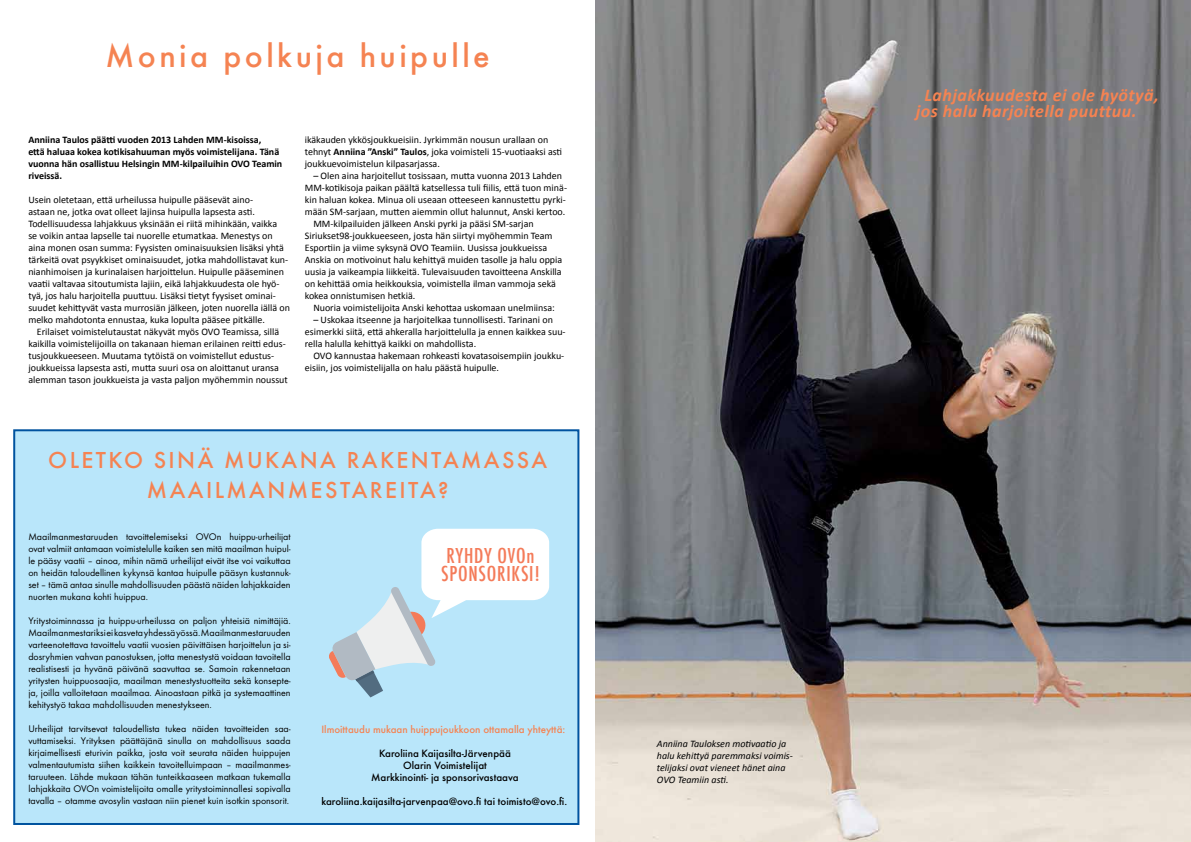
<style>
.page{position:relative;width:1191px;height:842px;background:#fff}
.page>*{position:absolute;margin:0;border:0;box-sizing:border-box;transform-origin:0 0}
.t1{font:500 34px "Futura T";letter-spacing:.1em;color:#f58352}
.t2{font:500 24px/30px "Futura T";letter-spacing:.1em;color:#f58352}
.t3{font:500 condensed 20px/18px "Futura";letter-spacing:.04em;color:#f47b59}
.t4{font:italic 700 18px/16px "Calibri";letter-spacing:.025em;color:#f58352}
.t5{font:500 11px/12px "Futura T";color:#000;text-align:center}
.t6{font:500 11px "Futura T";color:#f58352}
.t7{font:10px/12px "Calibri";color:#000}
.t8{font:10px/12px "Futura T";color:#000;text-align:justify}
.t9{font:700 10px/12px "Calibri";color:#000}
.t10{font:italic 10px/12px "Calibri";color:#000}
.s1{font-weight:700}
</style>
<div class="page">
<img style="left:595px;top:0;width:596px;height:842px">
<div style="left:13px;top:429px;width:566px;height:396px;background:#b9e6fa;border:2px solid #00539f"></div>
<svg style="left:329px;top:529px;width:220px;height:168px"></svg>
<h1 class="t1" style="left:106px;top:36px;width:386px">Monia polkuja huipulle</h1>
<p class="t9" style="left:28px;top:133px;width:255px">Anniina Taulos päätti vuoden 2013 Lahden MM-kisoissa,<br>että haluaa kokea kotikisahuuman myös voimistelijana. Tänä vuonna hän osallistuu Helsingin MM-kilpailuihin OVO Teamin riveissä.</p>
<p class="t7" style="left:28px;top:193px;width:263px">Usein oletetaan, että urheilussa huipulle pääsevät aino-<br>astaan ne, jotka ovat olleet lajinsa huipulla lapsesta asti.<br>Todellisuudessa lahjakkuus yksinään ei riitä mihinkään, vaikka<br>se voikin antaa lapselle tai nuorelle etumatkaa. Menestys on aina monen osan summa: Fyysisten ominaisuuksien lisäksi yhtä tärkeitä ovat psyykkiset ominaisuudet, jotka mahdollistavat kun&shy;nianhimoisen ja kurinalaisen harjoittelun. Huipulle pääseminen vaatii valtavaa sitoutumista lajiin, eikä lahjakkuudesta ole hyö&shy;tyä, jos halu harjoitella puuttuu. Lisäksi tietyt fyysiset ominai&shy;suudet kehittyvät vasta murrosiän jälkeen, joten nuorella iällä on melko mahdotonta ennustaa, kuka lopulta pääsee pitkälle.</p>
<p class="t7" style="left:28px;top:325px;width:261px;text-indent:8px">Erilaiset voimistelutaustat näkyvät myös OVO Teamissa, sillä kaikilla voimistelijoilla on takanaan hieman erilainen reitti edus&shy;tusjoukkueeseen. Muutama tytöistä on voimistellut edustus&shy;joukkueissa lapsesta asti, mutta suuri osa on aloittanut uransa alemman tason joukkueista ja vasta paljon myöhemmin noussut</p>
<p class="t7" style="left:305px;top:133px;width:259px">ikäkauden ykkösjoukkueisiin. Jyrkimmän nousun urallaan on tehnyt <span class="s1">Anniina ”Anski” Taulos</span>, joka voimisteli 15-vuotiaaksi asti joukkuevoimistelun kilpasarjassa.</p>
<p class="t7" style="left:313px;top:169px;width:250px">– Olen aina harjoitellut tosissaan, mutta vuonna 2013 Lahden</p>
<p class="t7" style="left:305px;top:181px;width:264px">MM-kotikisoja paikan päältä katsellessa tuli fiilis, että tuon minä-</p>
<p class="t7" style="left:305px;top:193px;width:262px">kin haluan kokea. Minua oli useaan otteeseen kannustettu pyrki-</p>
<p class="t7" style="left:305px;top:205px;width:262px">mään SM-sarjaan, mutten aiemmin ollut halunnut, Anski kertoo.</p>
<p class="t7" style="left:313px;top:217px;width:222px">MM-kilpailuiden jälkeen Anski pyrki ja pääsi SM-sarjan</p>
<p class="t7" style="left:305px;top:229px;width:249px">Siriukset98-joukkueeseen, josta hän siirtyi myöhemmin Team</p>
<p class="t7" style="left:305px;top:241px;width:244px">Esportiin ja viime syksynä OVO Teamiin. Uusissa joukkueissa</p>
<p class="t7" style="left:305px;top:253px;width:259px">Anskia on motivoinut halu kehittyä muiden tasolle ja halu oppia</p>
<p class="t7" style="left:305px;top:265px;width:258px">uusia ja vaikeampia liikkeitä. Tulevaisuuden tavoitteena Anskilla</p>
<p class="t7" style="left:305px;top:277px;width:252px">on kehittää omia heikkouksia, voimistella ilman vammoja sekä</p>
<p class="t7" style="left:305px;top:289px;width:112px">kokea onnistumisen hetkiä.</p>
<p class="t7" style="left:313px;top:301px;width:243px">Nuoria voimistelijoita Anski kehottaa uskomaan unelmiinsa:</p>
<p class="t7" style="left:305px;top:313px;width:262px;text-indent:8px">– Uskokaa itseenne ja harjoitelkaa tunnollisesti. Tarinani on esimerkki siitä, että ahkeralla harjoittelulla ja ennen kaikkea suu&shy;rella halulla kehittyä kaikki on mahdollista.</p>
<p class="t7" style="left:305px;top:349px;width:261px;text-indent:8px">OVO kannustaa hakemaan rohkeasti kovatasoisempiin joukku&shy;eisiin, jos voimistelijalla on halu päästä huipulle.</p>
<h2 class="t2" style="left:48px;top:444px;width:64px">Oletko</h2>
<h2 class="t2" style="left:154px;top:444px;width:90px">sinä muk</h2>
<h2 class="t2" style="left:147px;top:444px;width:402px;text-indent:135px">ana rakentamassa maailmanmestareita?</h2>
<p class="t8" style="left:28px;top:530px;width:264px">Maailmanmestaruuden tavoittelemiseksi OVOn huippu-urheilijat ovat valmiit antamaan voimistelulle kaiken sen mitä maailman huipul&shy;le pääsy vaatii – ainoa, mihin nämä urheilijat eivät itse voi vaikuttaa on heidän taloudellinen kykynsä kantaa huipulle pääsyn kustannuk&shy;set – tämä antaa sinulle mahdollisuuden päästä näiden lahjakkaiden nuorten mukana kohti huippua.</p>
<p class="t8" style="left:28px;top:614px;width:264px">Yritystoiminnassa ja huippu-urheilussa on paljon yhteisiä nimittäjiä.<br>Maailmanmestariksi ei kasveta yhdessä yössä. Maailmanmestaruuden varteenotettava tavoittelu vaatii vuosien päivittäisen harjoittelun ja si&shy;dosryhmien vahvan panostuksen, jotta menestystä voidaan tavoitella realistisesti ja hyvänä päivänä saavuttaa se. Samoin rakennetaan yritysten huippuosaajia, maailman menestystuotteita sekä konsepte&shy;ja, joilla valloitetaan maailmaa. Ainoastaan pitkä ja systemaattinen kehitystyö takaa mahdollisuuden menestykseen.</p>
<p class="t8" style="left:28px;top:722px;width:264px">Urheilijat tarvitsevat taloudellista tukea näiden tavoitteiden saa&shy;vuttamiseksi. Yrityksen päättäjänä sinulla on mahdollisuus saada kirjaimellisesti eturivin paikka, josta voit seurata näiden huippujen valmentautumista siihen kaikkein tavoitelluimpaan – maailmanmes&shy;taruuteen. Lähde mukaan tähän tunteikkaaseen matkaan tukemalla lahjakkaita OVOn voimistelijoita omalle yritystoiminnallesi sopivalla tavalla – otamme avosylin vastaan niin pienet kuin isotkin sponsorit.</p>
<h3 class="t3" style="left:441px;top:546px;width:100px">RYHDY OVON<br>SPONSORIKSI!</h3>
<p class="t6" style="left:321px;top:722px;width:245px">I lmoittaudu mukaan huippujoukkoon ottamalla yhteyttä:</p>
<p class="t5" style="left:371px;top:747px;width:149px">Karoliina Kaijasilta-Järvenpää<br>Olarin Voimistelijat<br>Markkinointi- ja sponsorivastaava</p>
<p class="t5" style="left:321px;top:795px;width:247px">karoliina.kaijasilta-jarvenpaa@ovo.fi tai toimisto@ovo.fi.</p>
<p class="t10" style="left:657px;top:737px;width:137px">Anniina Tauloksen motivaatio ja halu kehittyä paremmaksi voimis&shy;telijaksi ovat vieneet hänet aina<br>OVO Teamiin asti.</p>
<h3 class="t4" style="left:916px;top:87px;width:244px;text-indent:8px">Lahjakkuudesta ei ole hyötyä, jos halu harjoitella puuttuu.</h3>
</div>
